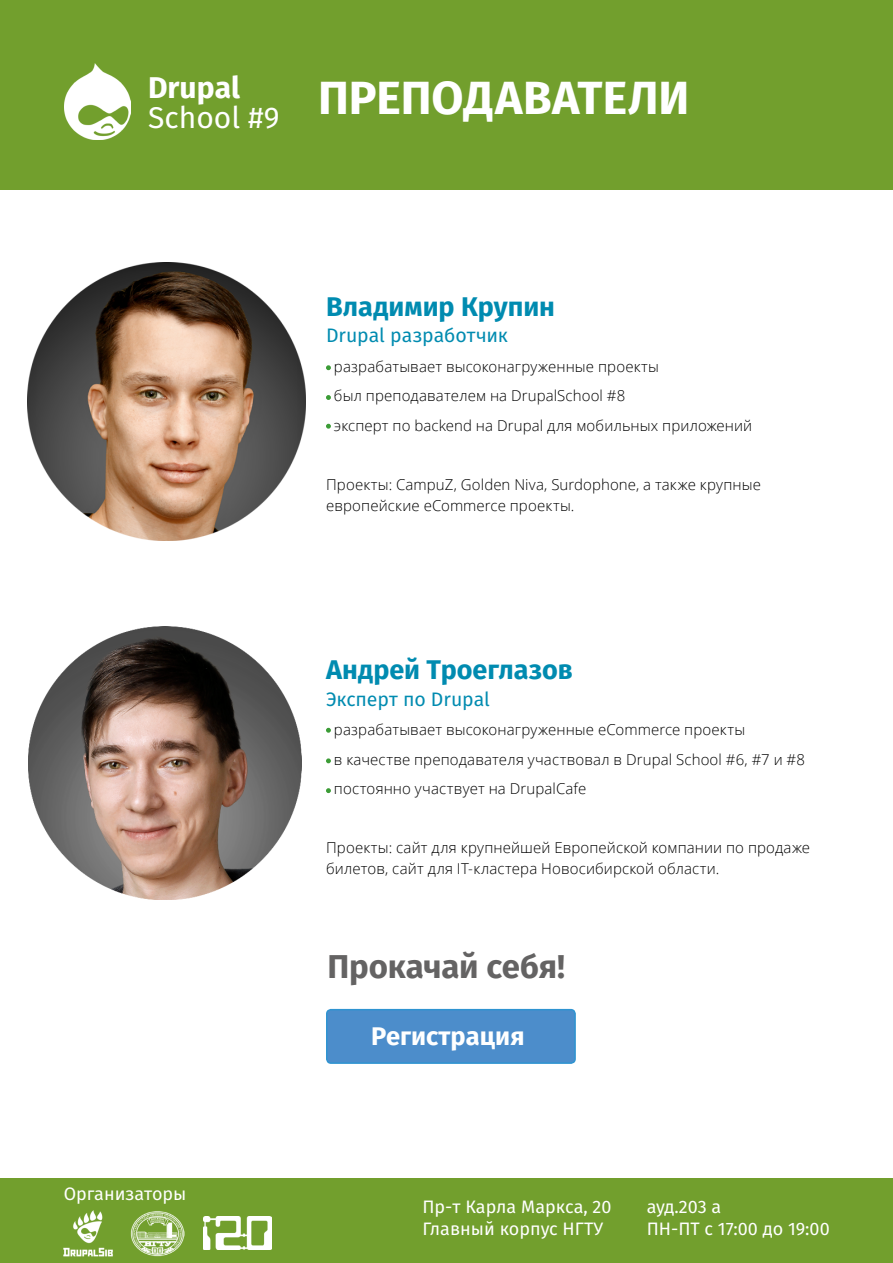
<style>
.page{position:relative;width:893px;height:1263px;background:#fff}
.page>*{position:absolute;margin:0;border:0;box-sizing:border-box;transform-origin:0 0}
.t1{font:700 46.5px "Fira Sans";color:#fff}
.t2{font:700 33px "Fira Sans";letter-spacing:-.005em;color:#646363}
.t3{font:30px "Fira Sans";color:#fff}
.t4{font:700 30px "Fira Sans";color:#fff}
.t5{font:700 27px "Fira Sans";letter-spacing:-.005em;color:#008bb0}
.t6{font:700 25.5px "Fira Sans";color:#fff}
.t7{font:19.5px "Fira Sans";letter-spacing:-.005em;color:#008bb0}
.t8{font:18px "Fira Sans";color:#fff}
.t9{font:300 15px/21px "Open Sans";letter-spacing:.01em;color:#000}
</style>
<div class="page">
<div style="left:0;top:0;width:893px;height:190px;background:#729f2d"></div>
<img style="left:64px;top:64px;width:67px;height:76px">
<div style="left:327px;top:1010px;width:248px;height:53px;background:#4c8dcb;border-radius:4px"></div>
<div style="left:326px;top:1009px;width:250px;height:55px;border:2px solid #2f94d1;border-radius:4px"></div>
<svg style="left:326px;top:365px;width:5px;height:5px"></svg>
<svg style="left:326px;top:395px;width:5px;height:5px"></svg>
<svg style="left:326px;top:424px;width:5px;height:5px"></svg>
<svg style="left:326px;top:728px;width:5px;height:5px"></svg>
<svg style="left:326px;top:758px;width:5px;height:5px"></svg>
<svg style="left:326px;top:788px;width:5px;height:5px"></svg>
<div style="left:0;top:1179px;width:893px;height:84px;background:#729f2d"></div>
<img style="left:28px;top:626px;width:274px;height:274px">
<img style="left:27px;top:263px;width:279px;height:278px">
<img style="left:131px;top:1211px;width:53px;height:46px">
<img style="left:63px;top:1210px;width:50px;height:47px">
<img style="left:204px;top:1217px;width:67px;height:33px">
<p class="t4" style="left:148px;top:67px;width:93px">Drupal</p>
<p class="t3" style="left:148px;top:97px;width:133px">School #9</p>
<p class="t1" style="left:318px;top:66px;width:373px">ПРЕПОДАВАТЕЛИ</p>
<p class="t8" style="left:64px;top:1180px;width:124px">Организаторы</p>
<p class="t5" style="left:326px;top:287px;width:230px">Владимир Крупин</p>
<p class="t7" style="left:326px;top:322px;width:183px">Drupal разработчик</p>
<p class="t9" style="left:334px;top:355px;width:327px">разрабатывает высоконагруженные проекты</p>
<p class="t9" style="left:334px;top:385px;width:293px">был преподавателем на DrupalSchool #8</p>
<p class="t9" style="left:334px;top:414px;width:420px">эксперт по backend на Drupal для мобильных приложений</p>
<p class="t9" style="left:326px;top:473px;width:436px">Проекты: CampuZ, Golden Niva, Surdophone, а также крупные европейские eCommerce проекты.</p>
<p class="t5" style="left:326px;top:651px;width:248px">Андрей Троеглазов</p>
<p class="t7" style="left:326px;top:685px;width:165px">Эксперт по Drupal</p>
<p class="t9" style="left:334px;top:719px;width:413px">разрабатывает высоконагруженные eCommerce проекты</p>
<p class="t9" style="left:334px;top:748px;width:473px">в качестве преподавателя участвовал в Drupal School #6, #7 и #8</p>
<p class="t9" style="left:334px;top:778px;width:254px">постоянно участвует на DrupalCafe</p>
<p class="t9" style="left:326px;top:837px;width:485px">Проекты: сайт для крупнейшей Европейской компании по продаже билетов, сайт для IT-кластера Новосибирской области.</p>
<p class="t2" style="left:328px;top:944px;width:239px">Прокачай себя!</p>
<p class="t6" style="left:371px;top:1018px;width:155px">Регистрация</p>
<p class="t8" style="left:422px;top:1194px;width:191px">Пр-т Карла Маркса, 20</p>
<p class="t8" style="left:422px;top:1216px;width:182px">Главный корпус НГТУ</p>
<p class="t8" style="left:647px;top:1194px;width:76px">ауд.203 а</p>
<p class="t8" style="left:647px;top:1216px;width:185px">ПН-ПТ с 17:00 до 19:00</p>
</div>
